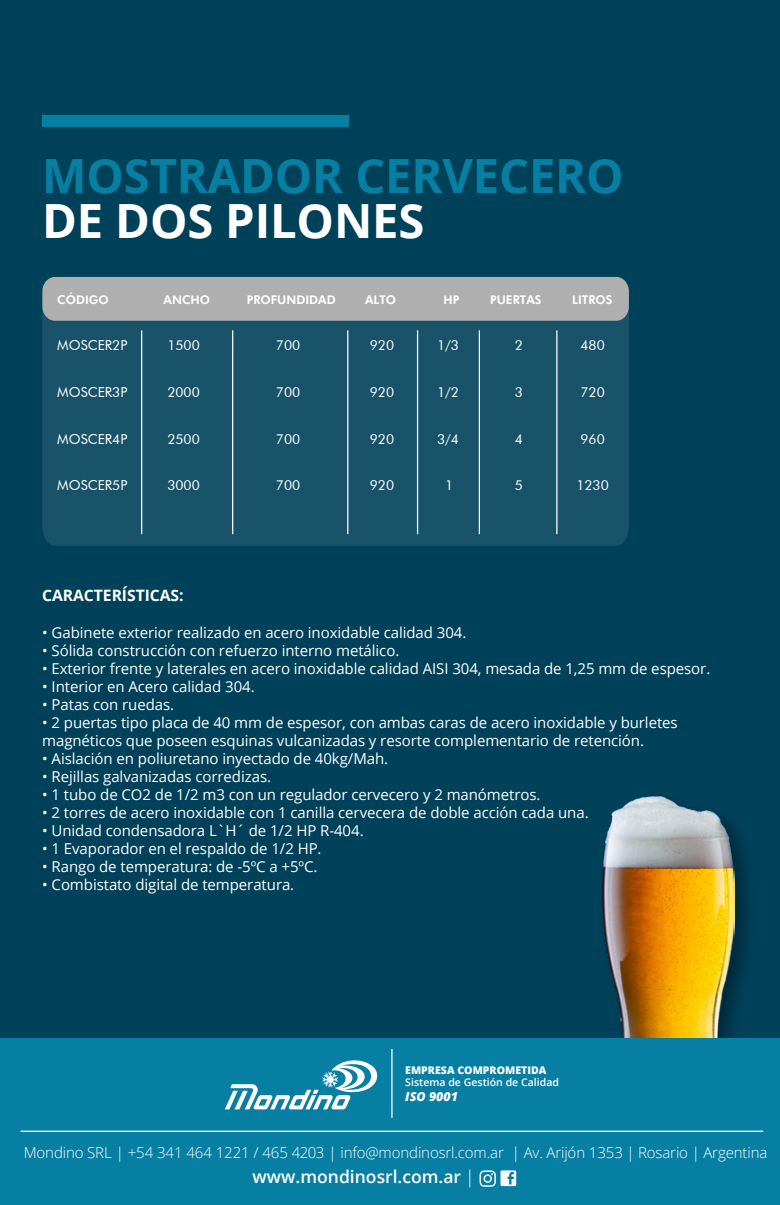
<style>
.page{position:relative;width:780px;height:1205px;background:#00415a}
.page>*{position:absolute;margin:0;border:0;box-sizing:border-box;transform-origin:0 0}
.t1{font:700 47.12px "Open Sans";letter-spacing:-.005em;color:#077fa3}
.t2{font:700 47.12px "Open Sans";letter-spacing:-.005em;color:#fff}
.t3{font:600 17.5px "Open Sans";color:#fff}
.t4{font:700 15.75px "Open Sans";letter-spacing:-.005em;color:#fff}
.t5{font:15px/18px "Open Sans";letter-spacing:-.005em;color:#fff}
.t6{font:300 15px "Open Sans";letter-spacing:-.01em;color:#fff}
.t7{font:13.75px "Futura BT";color:#fff}
.t8{font:italic 800 12.5px "Open Sans";color:#fff}
.t9{font:700 11.88px "Futura BT";color:#fff}
.t10{font:600 10.5px "Open Sans";color:#fff}
.t11{font:800 10.5px "Open Sans";color:#fff}
.s1{font-weight:300}
</style>
<div class="page">
<img style="left:581px;top:833px;width:192px;height:206px">
<img style="left:602px;top:796px;width:133px;height:243px">
<div style="left:42px;top:115px;width:306px;height:12px;background:#077fa3"></div>
<div style="left:42px;top:321px;width:587px;height:225px;background:#19536a"></div>
<div style="left:42px;top:277px;width:587px;height:44px;background:#afafaf"></div>
<hr style="left:141px;top:330px;width:1px;height:204px;background:#fff">
<hr style="left:232px;top:330px;width:1px;height:204px;background:#fff">
<hr style="left:347px;top:330px;width:1px;height:204px;background:#fff">
<hr style="left:417px;top:330px;width:1px;height:204px;background:#fff">
<hr style="left:478px;top:330px;width:2px;height:204px;background:#fff">
<hr style="left:556px;top:330px;width:1px;height:204px;background:#fff">
<div style="left:0;top:1039px;width:780px;height:166px;background:#077fa3"></div>
<svg style="left:479px;top:1170px;width:37px;height:17px"></svg>
<hr style="left:21px;top:1130px;width:742px;height:2px;background:#fff">
<svg style="left:225px;top:1060px;width:153px;height:49px"></svg>
<hr style="left:391px;top:1049px;width:1px;height:69px;background:#fff">
<h1 class="t1" style="left:42px;top:143px;width:583px">MOSTRADOR CERVECERO</h1>
<h1 class="t2" style="left:42px;top:187px;width:384px">DE DOS PILONES</h1>
<p class="t9" style="left:57px;top:292px;width:53px">CÓDIGO</p>
<p class="t9" style="left:164px;top:292px;width:48px">ANCHO</p>
<p class="t9" style="left:247px;top:292px;width:90px">PROFUNDIDAD</p>
<p class="t9" style="left:365px;top:292px;width:33px">ALTO</p>
<p class="t9" style="left:443px;top:292px;width:17px">HP</p>
<p class="t9" style="left:490px;top:292px;width:53px">PUERTAS</p>
<p class="t9" style="left:572px;top:292px;width:42px">LITROS</p>
<p class="t7" style="left:57px;top:337px;width:72px">MOSCER2P</p>
<p class="t7" style="left:167px;top:337px;width:34px">1500</p>
<p class="t7" style="left:276px;top:337px;width:26px">700</p>
<p class="t7" style="left:370px;top:337px;width:26px">920</p>
<p class="t7" style="left:437px;top:337px;width:23px">1/3</p>
<p class="t7" style="left:515px;top:337px;width:10px">2</p>
<p class="t7" style="left:580px;top:337px;width:26px">480</p>
<p class="t7" style="left:57px;top:384px;width:72px">MOSCER3P</p>
<p class="t7" style="left:167px;top:384px;width:34px">2000</p>
<p class="t7" style="left:276px;top:384px;width:26px">700</p>
<p class="t7" style="left:370px;top:384px;width:26px">920</p>
<p class="t7" style="left:437px;top:384px;width:23px">1/2</p>
<p class="t7" style="left:515px;top:384px;width:10px">3</p>
<p class="t7" style="left:580px;top:384px;width:26px">720</p>
<p class="t7" style="left:57px;top:430px;width:72px">MOSCER4P</p>
<p class="t7" style="left:167px;top:430px;width:34px">2500</p>
<p class="t7" style="left:276px;top:430px;width:26px">700</p>
<p class="t7" style="left:370px;top:430px;width:26px">920</p>
<p class="t7" style="left:437px;top:430px;width:23px">3/4</p>
<p class="t7" style="left:515px;top:430px;width:10px">4</p>
<p class="t7" style="left:580px;top:430px;width:26px">960</p>
<p class="t7" style="left:57px;top:477px;width:72px">MOSCER5P</p>
<p class="t7" style="left:167px;top:477px;width:34px">3000</p>
<p class="t7" style="left:276px;top:477px;width:26px">700</p>
<p class="t7" style="left:370px;top:477px;width:26px">920</p>
<p class="t7" style="left:445px;top:477px;width:10px">1</p>
<p class="t7" style="left:515px;top:477px;width:10px">5</p>
<p class="t7" style="left:576px;top:477px;width:34px">1230</p>
<p class="t4" style="left:42px;top:584px;width:143px">CARACTERÍSTICAS:</p>
<p class="t5" style="left:42px;top:623px;width:425px">• Gabinete exterior realizado en acero inoxidable calidad 304.</p>
<p class="t5" style="left:42px;top:641px;width:358px">• Sólida construcción con refuerzo interno metálico.</p>
<p class="t5" style="left:42px;top:659px;width:669px">• Exterior frente y laterales en acero inoxidable calidad AISI 304, mesada de 1,25 mm de espesor.</p>
<p class="t5" style="left:42px;top:677px;width:214px">• Interior en Acero calidad 304.</p>
<p class="t5" style="left:42px;top:695px;width:133px">• Patas con ruedas.</p>
<p class="t5" style="left:42px;top:713px;width:637px">• 2 puertas tipo placa de 40 mm de espesor, con ambas caras de acero inoxidable y burletes magnéticos que poseen esquinas vulcanizadas y resorte complementario de retención.</p>
<p class="t5" style="left:42px;top:749px;width:347px">• Aislación en poliuretano inyectado de 40kg/Mah.</p>
<p class="t5" style="left:42px;top:767px;width:230px">• Rejillas galvanizadas corredizas.</p>
<p class="t5" style="left:42px;top:785px;width:500px">• 1 tubo de CO2 de 1/2 m3 con un regulador cervecero y 2 manómetros.</p>
<p class="t5" style="left:42px;top:803px;width:548px">• 2 torres de acero inoxidable con 1 canilla cervecera de doble acción cada una.</p>
<p class="t5" style="left:42px;top:821px;width:323px">• Unidad condensadora L`H´ de 1/2 HP R-404.</p>
<p class="t5" style="left:42px;top:839px;width:281px">• 1 Evaporador en el respaldo de 1/2 HP.</p>
<p class="t5" style="left:42px;top:857px;width:277px">• Rango de temperatura: de -5ºC a +5ºC.</p>
<p class="t5" style="left:42px;top:875px;width:253px">• Combistato digital de temperatura.</p>
<p class="t11" style="left:403px;top:1062px;width:143px">EMPRESA COMPROMETIDA</p>
<p class="t10" style="left:403px;top:1075px;width:155px">Sistema de Gestión de Calidad</p>
<p class="t8" style="left:403px;top:1087px;width:54px">ISO 9001</p>
<p class="t11" style="left:405px;top:1062px;width:143px">EMPRESA COMPROMETIDA</p>
<p class="t10" style="left:405px;top:1075px;width:155px">Sistema de Gestión de Calidad</p>
<p class="t8" style="left:405px;top:1087px;width:54px">ISO 9001</p>
<p class="t6" style="left:22px;top:1142px;width:745px">Mondino SRL | +54 341 464 1221 / 465 4203 | info@mondinosrl.com.ar | Av. Arijón 1353 | Rosario | Argentina</p>
<p class="t6" style="left:24px;top:1142px;width:745px">Mondino SRL | +54 341 464 1221 / 465 4203 | info@mondinosrl.com.ar | Av. Arijón 1353 | Rosario | Argentina</p>
<p class="t3" style="left:252px;top:1164px;width:223px">www.mondinosrl.com.ar <span class="s1">|</span></p>
</div>
